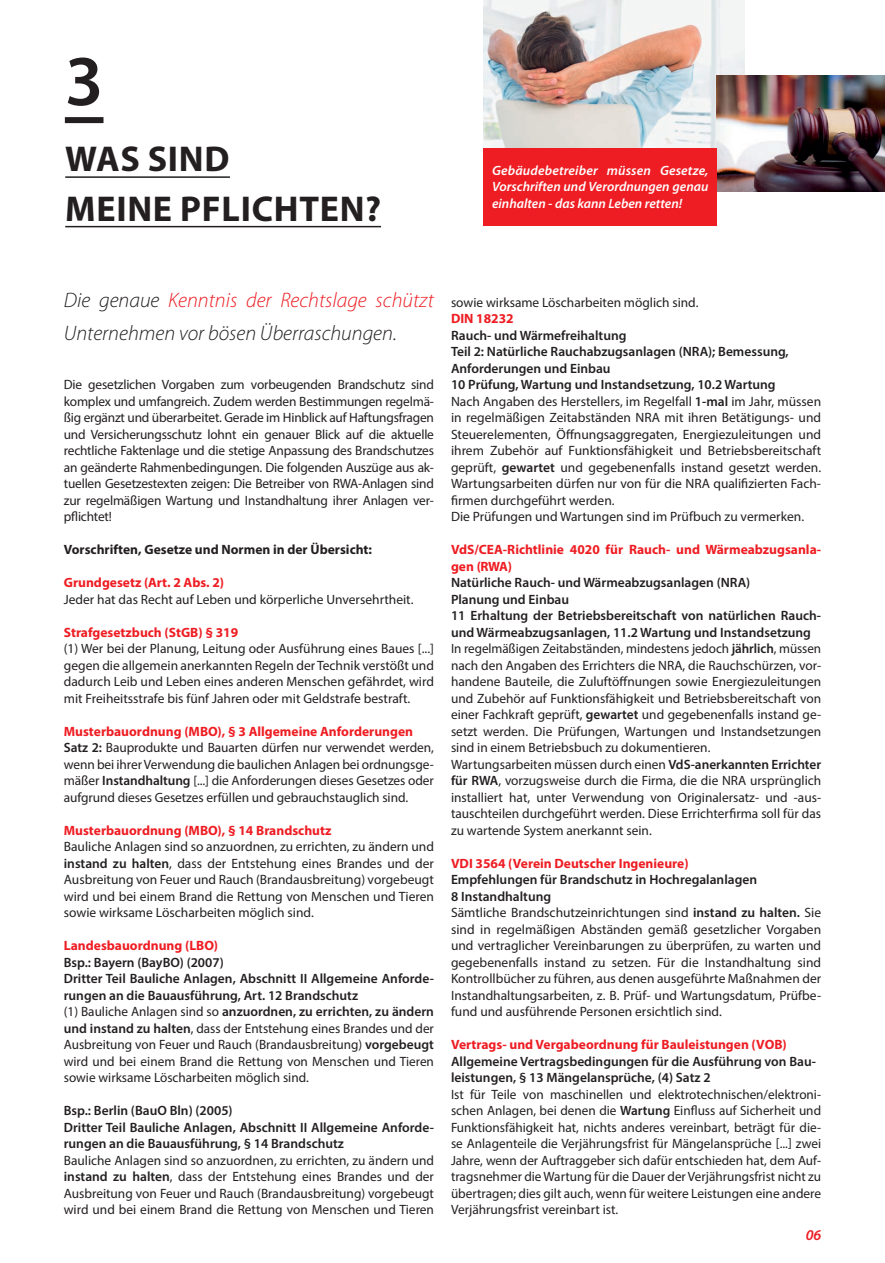
<style>
.page{position:relative;width:885px;height:1263px;background:#fff}
.page>*{position:absolute;margin:0;border:0;box-sizing:border-box;transform-origin:0 0}
.t1{font:600 72px "Myriad Pro";color:#231f20}
.t2{font:700 36px/49.5px "Myriad Pro";letter-spacing:.02em;color:#231f20}
.t3{font:italic 300 21px/33px "Myriad Pro";color:#231f20}
.t4{font:italic 600 15px "Myriad Pro";color:#ee1d23}
.t5{font:13.5px/16.5px "Myriad Pro";color:#231f20;text-align:justify}
.t6{font:700 13.5px/16.5px "Myriad Pro";color:#ee1d23}
.t7{font:600 13.5px/16.5px "Myriad Pro";color:#231f20}
.t8{font:italic 600 13.5px/16.5px "Myriad Pro";color:#fff;text-align:justify}
.t9{font:700 13.5px "Myriad Pro";color:#231f20}
.s1{color:#ee1d23}
.s2{font-weight:700;color:#ee1d23}
.s3{font-weight:600}
</style>
<div class="page">
<div style="left:65px;top:117px;width:38px;height:6px;background:#231f20"></div>
<hr style="left:65px;top:176px;width:165px;height:2px;background:#231f20">
<hr style="left:65px;top:226px;width:316px;height:1px;background:#231f20">
<img style="left:483px;top:0;width:261px;height:148px">
<img style="left:716px;top:76px;width:168px;height:115px">
<div style="left:483px;top:148px;width:233px;height:78px;background:#ee1d23"></div>
<h1 class="t1" style="left:65px;top:35px;width:40px">3</h1>
<h2 class="t2" style="left:65px;top:133px;width:317px">WAS SIND<br>MEINE PFLICHTEN?</h2>
<p class="t8" style="left:492px;top:162px;width:218px">Gebäudebetreiber müssen Gesetze, Vorschriften und Verordnungen genau einhalten - das kann Leben retten!</p>
<h3 class="t3" style="left:64px;top:284px;width:371px">Die genaue <span class="s1">Kenntnis der Rechtslage schützt<br></span>Unternehmen vor bösen Überraschungen.</h3>
<p class="t5" style="left:64px;top:376px;width:371px">Die gesetzlichen Vorgaben zum vorbeugenden Brandschutz sind komplex und umfangreich. Zudem werden Bestimmungen regelmä&shy;ßig ergänzt und überarbeitet. Gerade im Hinblick auf Haftungsfragen und Versicherungsschutz lohnt ein genauer Blick auf die aktuelle rechtliche Faktenlage und die stetige Anpassung des Brandschutzes an geänderte Rahmenbedingungen. Die folgenden Auszüge aus ak&shy;tuellen Gesetzestexten zeigen: Die Betreiber von RWA-Anlagen sind zur regelmäßigen Wartung und Instandhaltung ihrer Anlagen ver&shy;pflichtet!</p>
<p class="t9" style="left:64px;top:541px;width:310px">Vorschriften, Gesetze und Normen in der Übersicht:</p>
<p class="t6" style="left:64px;top:574px;width:162px">Grundgesetz (Art. 2 Abs. 2)</p>
<p class="t5" style="left:64px;top:591px;width:351px">Jeder hat das Recht auf Leben und körperliche Unversehrtheit.</p>
<p class="t6" style="left:64px;top:623px;width:176px">Strafgesetzbuch (StGB) § 319</p>
<p class="t5" style="left:64px;top:640px;width:371px">(1) Wer bei der Planung, Leitung oder Ausführung eines Baues [...] gegen die allgemein anerkannten Regeln der Technik verstößt und dadurch Leib und Leben eines anderen Menschen gefährdet, wird mit Freiheitsstrafe bis fünf Jahren oder mit Geldstrafe bestraft.</p>
<p class="t5" style="left:64px;top:722px;width:371px;text-align:left"><span class="s2">Musterbauordnung (MBO), § 3 Allgemeine Anforderungen </span><span class="s3">Satz 2:</span> Bauprodukte und Bauarten dürfen nur verwendet werden, wenn bei ihrer Verwendung die baulichen Anlagen bei ordnungsge&shy;mäßer <span class="s3">Instandhaltung</span> [...] die Anforderungen dieses Gesetzes oder aufgrund dieses Gesetzes erfüllen und gebrauchstauglich sind.</p>
<p class="t6" style="left:64px;top:821px;width:269px">Musterbauordnung (MBO), § 14 Brandschutz</p>
<p class="t5" style="left:64px;top:838px;width:371px">Bauliche Anlagen sind so anzuordnen, zu errichten, zu ändern und <span class="s3">instand zu halten</span>, dass der Entstehung eines Brandes und der Ausbreitung von Feuer und Rauch (Brandausbreitung) vorgebeugt wird und bei einem Brand die Rettung von Menschen und Tieren sowie wirksame Löscharbeiten möglich sind.</p>
<p class="t6" style="left:64px;top:937px;width:156px">Landesbauordnung (LBO)</p>
<p class="t5" style="left:64px;top:954px;width:371px;text-align:left"><span class="s3">Bsp.: Bayern (BayBO) (2007)<br>Dritter Teil Bauliche Anlagen, Abschnitt II Allgemeine Anforde&shy;rungen an die Bauausführung, Art. 12 Brandschutz<br></span>(1) Bauliche Anlagen sind so <span class="s3">anzuordnen, zu errichten, zu ändern und instand zu halten</span>, dass der Entstehung eines Brandes und der Ausbreitung von Feuer und Rauch (Brandausbreitung) <span class="s3">vorgebeugt </span>wird und bei einem Brand die Rettung von Menschen und Tieren sowie wirksame Löscharbeiten möglich sind.</p>
<p class="t7" style="left:64px;top:1102px;width:371px">Bsp.: Berlin (BauO Bln) (2005)<br>Dritter Teil Bauliche Anlagen, Abschnitt II Allgemeine Anforde&shy;rungen an die Bauausführung, § 14 Brandschutz</p>
<p class="t5" style="left:64px;top:1152px;width:371px">Bauliche Anlagen sind so anzuordnen, zu errichten, zu ändern und <span class="s3">instand zu halten</span>, dass der Entstehung eines Brandes und der Ausbreitung von Feuer und Rauch (Brandausbreitung) vorgebeugt wird und bei einem Brand die Rettung von Menschen und Tieren</p>
<p class="t5" style="left:451px;top:294px;width:249px">sowie wirksame Löscharbeiten möglich sind.</p>
<p class="t6" style="left:451px;top:310px;width:64px">DIN 18232</p>
<p class="t5" style="left:451px;top:327px;width:371px;text-align:left"><span class="s3">Rauch- und Wärmefreihaltung<br>Teil 2: Natürliche Rauchabzugsanlagen (NRA); Bemessung, Anforderungen und Einbau<br>10 Prüfung, Wartung und Instandsetzung, 10.2 Wartung<br></span>Nach Angaben des Herstellers, im Regelfall <span class="s3">1-mal</span> im Jahr, müssen in regelmäßigen Zeitabständen NRA mit ihren Betätigungs- und Steuerelementen, Öffnungsaggregaten, Energiezuleitungen und ihrem Zubehör auf Funktionsfähigkeit und Betriebsbereitschaft geprüft, <span class="s3">gewartet</span> und gegebenenfalls instand gesetzt werden.<br>Wartungsarbeiten dürfen nur von für die NRA qualifizierten Fach&shy;firmen durchgeführt werden.<br>Die Prüfungen und Wartungen sind im Prüfbuch zu vermerken.</p>
<p class="t6" style="left:451px;top:541px;width:371px">VdS/CEA-Richtlinie 4020 für Rauch- und Wärmeabzugsanla&shy;gen (RWA)</p>
<p class="t5" style="left:451px;top:574px;width:371px;text-align:left"><span class="s3">Natürliche Rauch- und Wärmeabzugsanlagen (NRA)<br>Planung und Einbau<br>11 Erhaltung der Betriebsbereitschaft von natürlichen Rauch&shy;und Wärmeabzugsanlagen, 11.2 Wartung und Instandsetzung </span>In regelmäßigen Zeitabständen, mindestens jedoch <span class="s3">jährlich</span>, müssen nach den Angaben des Errichters die NRA, die Rauchschürzen, vor&shy;handene Bauteile, die Zuluftöffnungen sowie Energiezuleitungen und Zubehör auf Funktionsfähigkeit und Betriebsbereitschaft von einer Fachkraft geprüft, <span class="s3">gewartet</span> und gegebenenfalls instand ge&shy;setzt werden. Die Prüfungen, Wartungen und Instandsetzungen sind in einem Betriebsbuch zu dokumentieren.<br>Wartungsarbeiten müssen durch einen <span class="s3">VdS-anerkannten Errichter für RWA</span>, vorzugsweise durch die Firma, die die NRA ursprünglich installiert hat, unter Verwendung von Originalersatz- und -aus&shy;tauschteilen durchgeführt werden. Diese Errichterfirma soll für das zu wartende System anerkannt sein.</p>
<p class="t6" style="left:451px;top:854px;width:239px">VDI 3564 (Verein Deutscher Ingenieure)</p>
<p class="t5" style="left:451px;top:871px;width:371px;text-align:left"><span class="s3">Empfehlungen für Brandschutz in Hochregalanlagen<br>8 Instandhaltung<br></span>Sämtliche Brandschutzeinrichtungen sind <span class="s3">instand zu halten.</span> Sie sind in regelmäßigen Abständen gemäß gesetzlicher Vorgaben und vertraglicher Vereinbarungen zu überprüfen, zu warten und gegebenenfalls instand zu setzen. Für die Instandhaltung sind Kontrollbücher zu führen, aus denen ausgeführte Maßnahmen der Instandhaltungsarbeiten, z. B. Prüf- und Wartungsdatum, Prüfbe&shy;fund und ausführende Personen ersichtlich sind.</p>
<p class="t6" style="left:451px;top:1036px;width:337px">Vertrags- und Vergabeordnung für Bauleistungen (VOB)</p>
<p class="t7" style="left:451px;top:1052px;width:366px">Allgemeine Vertragsbedingungen für die Ausführung von Bau&shy;leistungen, § 13 Mängelansprüche, (4) Satz 2</p>
<p class="t5" style="left:451px;top:1086px;width:371px">Ist für Teile von maschinellen und elektrotechnischen/elektroni&shy;schen Anlagen, bei denen die <span class="s3">Wartung</span> Einfluss auf Sicherheit und Funktionsfähigkeit hat, nichts anderes vereinbart, beträgt für die&shy;se Anlagenteile die Verjährungsfrist für Mängelansprüche [...] zwei Jahre, wenn der Auftraggeber sich dafür entschieden hat, dem Auf&shy;tragsnehmer die Wartung für die Dauer der Verjährungsfrist nicht zu übertragen; dies gilt auch, wenn für weitere Leistungen eine andere Verjährungsfrist vereinbart ist.</p>
<p class="t4" style="left:805px;top:1227px;width:17px">06</p>
</div>
